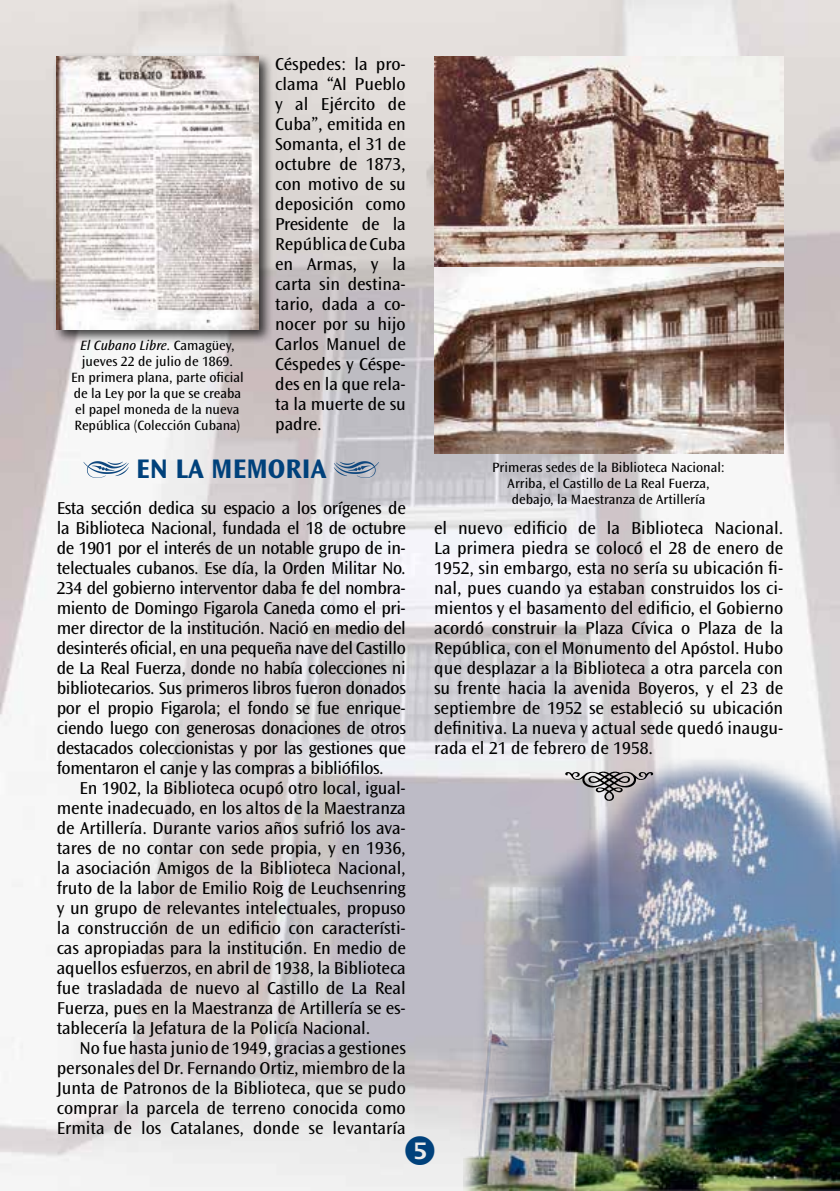
<style>
.page{position:relative;width:840px;height:1191px;background:#fff}
.page>*{position:absolute;margin:0;border:0;box-sizing:border-box;transform-origin:0 0}
.t1{font:700 28px "Ocean Sans Std";color:#00417b}
.t2{font:18px/20px "Ocean Sans Std";color:#000;text-align:justify}
.t3{font:14px/16px "Ocean Sans Std";color:#000;text-align:center}
.s1{font-style:italic}
</style>
<div class="page">
<img style="left:0;top:0;width:839px;height:1191px">
<svg style="left:83px;top:461px;width:46px;height:17px"></svg>
<svg style="left:333px;top:461px;width:46px;height:17px"></svg>
<img style="left:463px;top:757px;width:376px;height:434px">
<div style="left:53px;top:53px;width:220px;height:291px;background:#000;opacity:.75"></div>
<img style="left:57px;top:57px;width:201px;height:272px">
<img style="left:434px;top:57px;width:348px;height:397px">
<svg style="left:405px;top:1135px;width:29px;height:30px"></svg>
<p class="t2" style="left:275px;top:54px;width:132px">Céspedes: la pro&shy;clama “Al Pueblo y al Ejército de Cuba”, emitida en Somanta, el 31 de octubre de 1873, con motivo de su deposición como Presidente de la República de Cuba en Armas, y la carta sin destina&shy;tario, dada a co&shy;nocer por su hijo Carlos Manuel de Céspedes y Céspe&shy;des en la que rela&shy;ta la muerte de su padre.</p>
<h1 class="t1" style="left:136px;top:453px;width:192px">EN LA MEMORIA</h1>
<p class="t2" style="left:57px;top:498px;width:350px">Esta sección dedica su espacio a los orígenes de la Biblioteca Nacional, fundada el 18 de octubre de 1901 por el interés de un notable grupo de in&shy;telectuales cubanos. Ese día, la Orden Militar No.<br>234 del gobierno interventor daba fe del nombra&shy;miento de Domingo Figarola Caneda como el pri&shy;mer director de la institución. Nació en medio del desinterés oficial, en una pequeña nave del Castillo de La Real Fuerza, donde no había colecciones ni bibliotecarios. Sus primeros libros fueron donados por el propio Figarola; el fondo se fue enrique&shy;ciendo luego con generosas donaciones de otros destacados coleccionistas y por las gestiones que fomentaron el canje y las compras a bibliófilos.</p>
<p class="t2" style="left:57px;top:778px;width:350px;text-indent:23px">En 1902, la Biblioteca ocupó otro local, igual&shy;mente inadecuado, en los altos de la Maestranza de Artillería. Durante varios años sufrió los ava&shy;tares de no contar con sede propia, y en 1936, la asociación Amigos de la Biblioteca Nacional, fruto de la labor de Emilio Roig de Leuchsenring y un grupo de relevantes intelectuales, propuso la construcción de un edificio con característi&shy;cas apropiadas para la institución. En medio de aquellos esfuerzos, en abril de 1938, la Biblioteca fue trasladada de nuevo al Castillo de La Real Fuerza, pues en la Maestranza de Artillería se es&shy;tablecería la Jefatura de la Policía Nacional.</p>
<p class="t2" style="left:57px;top:1038px;width:350px;text-indent:23px">No fue hasta junio de 1949, gracias a gestiones personales del Dr. Fernando Ortiz, miembro de la Junta de Patronos de la Biblioteca, que se pudo comprar la parcela de terreno conocida como Ermita de los Catalanes, donde se levantaría</p>
<p class="t3" style="left:71px;top:338px;width:174px"><span class="s1">El Cubano Libre.</span> Camagüey, jueves 22 de julio de 1869.<br>En primera plana, parte oficial de la Ley por la que se creaba el papel moneda de la nueva<br>República (Colección Cubana)</p>
<p class="t3" style="left:492px;top:460px;width:234px">Primeras sedes de la Biblioteca Nacional:<br>Arriba, el Castillo de La Real Fuerza, debajo, la Maestranza de Artillería</p>
<p class="t2" style="left:434px;top:518px;width:350px">el nuevo edificio de la Biblioteca Nacional.<br>La primera piedra se colocó el 28 de enero de 1952, sin embargo, esta no sería su ubicación fi&shy;nal, pues cuando ya estaban construidos los ci&shy;mientos y el basamento del edificio, el Gobierno acordó construir la Plaza Cívica o Plaza de la República, con el Monumento del Apóstol. Hubo que desplazar a la Biblioteca a otra parcela con su frente hacia la avenida Boyeros, y el 23 de septiembre de 1952 se estableció su ubicación definitiva. La nueva y actual sede quedó inaugu&shy;rada el 21 de febrero de 1958.</p>
</div>
